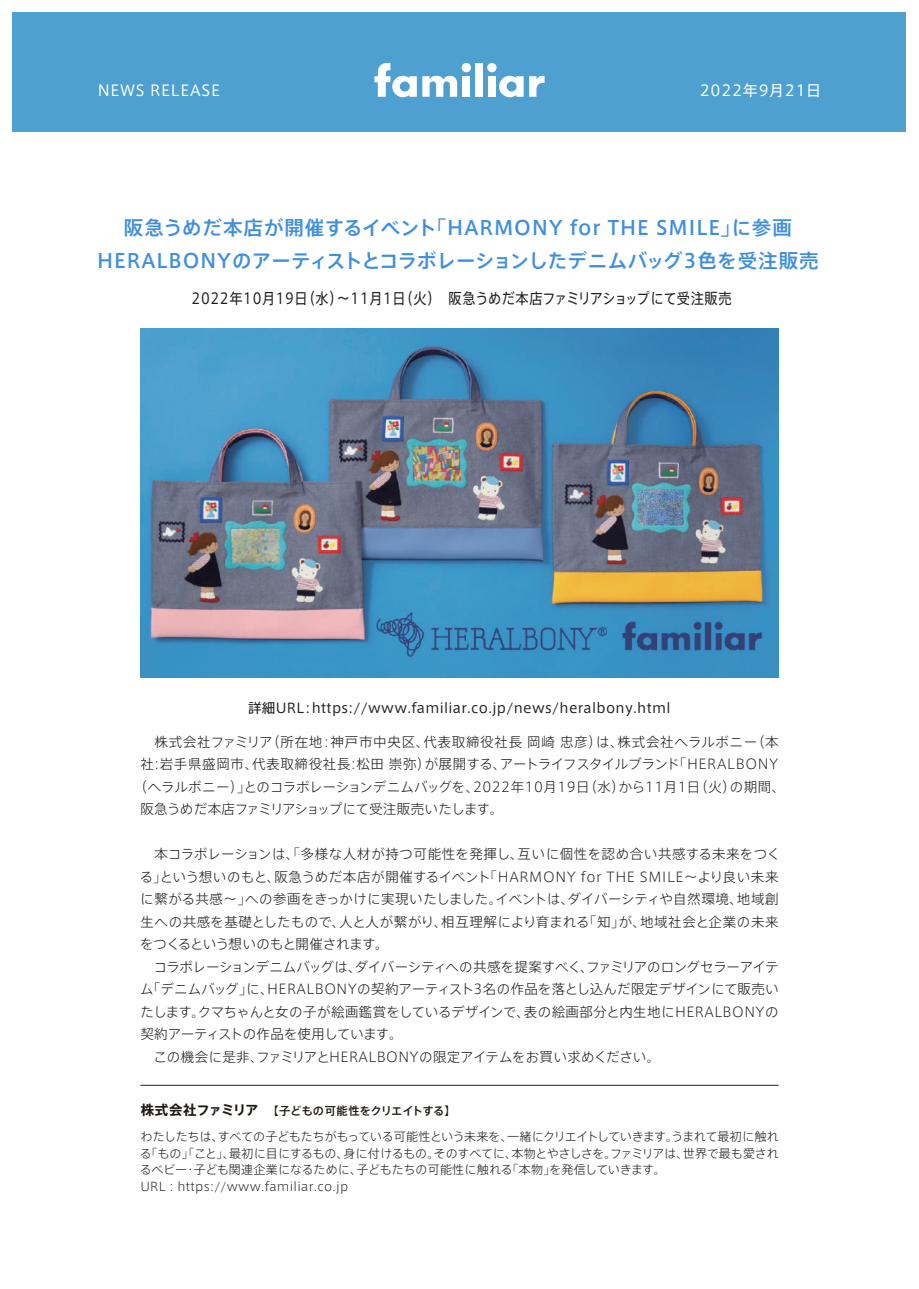
<style>
.page{position:relative;width:919px;height:1289px;background:#fff}
.page>*{position:absolute;margin:0;border:0;box-sizing:border-box;transform-origin:0 0}
.t1{font:500 19.5px/33px "Axis Std";letter-spacing:.045em;color:#408fdc;text-align:center}
.t2{font:15px "Axis Std";letter-spacing:.04em;color:#231f20;scale:.88 1}
.t3{font:15px "Axis Std";letter-spacing:.05em;color:#fff}
.t4{font:300 13.5px/22.5px "Axis Std";letter-spacing:.015em;color:#231f20}
.t5{font:13.5px "Axis Std";letter-spacing:.025em;color:#231f20}
.t6{font:300 13.5px "Axis Std";letter-spacing:.05em;color:#231f20}
.t7{font:300 13.5px "Axis Std";letter-spacing:.055em;color:#231f20}
.t8{font:300 13.5px "Axis Std";letter-spacing:-.035em;color:#231f20}
.t9{font:300 12px/16.5px "Axis Std";letter-spacing:-.01em;color:#231f20}
.t10{font:500 11.25px "Axis Std";letter-spacing:-.005em;color:#201814}
.s1{font-weight:700;font-size:13.5px}
</style>
<div class="page">
<div style="left:13px;top:13px;width:893px;height:119px;background:#4da0cf"></div>
<img style="left:140px;top:329px;width:638px;height:348px">
<hr style="left:140px;top:1084px;width:638px;height:1px;background:#231f20">
<div style="left:461px;top:63px;width:10px;height:9px;background:#fff;border-radius:50%"></div>
<div style="left:487px;top:63px;width:9px;height:9px;background:#fff;border-radius:50%"></div>
<div style="left:462px;top:76px;width:8px;height:21px;background:#fff"></div>
<div style="left:488px;top:76px;width:7px;height:21px;background:#fff"></div>
<svg style="left:529px;top:76px;width:15px;height:21px"></svg>
<div style="left:475px;top:63px;width:7px;height:34px;background:#fff"></div>
<svg style="left:374px;top:63px;width:83px;height:34px"></svg>
<svg style="left:499px;top:76px;width:24px;height:21px"></svg>
<p class="t3" style="left:98px;top:79px;width:124px">NEWS RELEASE</p>
<p class="t3" style="left:699px;top:79px;width:123px">2022年9月21日</p>
<h1 class="t1" style="left:97px;top:210px;width:723px">阪急うめだ本店が開催するイベント「HARMONY for THE SMILE」に参画<br>HERALBONYのアーティストとコラボレーションしたデニムバッグ3色を受注販売</h1>
<p class="t2" style="left:191px;top:287px;width:615px">2022年10月19日（水）～11月1日（火）　阪急うめだ本店ファミリアショップにて受注販売</p>
<p class="t5" style="left:248px;top:697px;width:424px">詳細URL：https://www.familiar.co.jp/news/heralbony.html</p>
<p class="t7" style="left:140px;top:731px;width:639px">　株式会社ファミリア（所在地：神戸市中央区、代表取締役社長 岡崎 忠彦）は、株式会社ヘラルボニー（本</p>
<p class="t6" style="left:140px;top:754px;width:639px">社:岩手県盛岡市、代表取締役社長:松田 崇弥）が展開する、アートライフスタイルブランド「HERALBONY</p>
<p class="t4" style="left:134px;top:774px;width:653px">（ヘラルボニー）」とのコラボレーションデニムバッグを、2022年10月19日（水）から11月1日（火）の期間、</p>
<p class="t8" style="left:140px;top:799px;width:364px">阪急うめだ本店ファミリアショップにて受注販売いたします。</p>
<p class="t4" style="left:140px;top:842px;width:642px">　本コラボレーションは、「多様な人材が持つ可能性を発揮し、互いに個性を認め合い共感する未来をつくる」という想いのもと、阪急うめだ本店が開催するイベント「HARMONY for THE SMILE～より良い未来に繋がる共感～」への参画をきっかけに実現いたしました。イベントは、ダイバーシティや自然環境、地域創生への共感を基礎としたもので、人と人が繋がり、相互理解により育まれる「知」が、地域社会と企業の未来をつくるという想いのもと開催されます。<br>　コラボレーションデニムバッグは、ダイバーシティへの共感を提案すべく、ファミリアのロングセラーアイテム「デニムバッグ」に、HERALBONYの契約アーティスト3名の作品を落とし込んだ限定デザインにて販売いたします。クマちゃんと女の子が絵画鑑賞をしているデザインで、表の絵画部分と内生地にHERALBONYの契約アーティストの作品を使用しています。<br>　この機会に是非、ファミリアとHERALBONYの限定アイテムをお買い求めください。</p>
<p class="t10" style="left:141px;top:1102px;width:316px"><span class="s1">株式会社ファミリア　</span>【子どもの可能性をクリエイトする】</p>
<p class="t9" style="left:140px;top:1127px;width:640px">わたしたちは、すべての子どもたちがもっている可能性という未来を、一緒にクリエイトしていきます。うまれて最初に触れる「もの」「こと」、最初に目にするもの、身に付けるもの。そのすべてに、本物とやさしさを。ファミリアは、世界で最も愛されるベビー・子ども関連企業になるために、子どもたちの可能性に触れる「本物」を発信していきます。<br>URL : https://www.familiar.co.jp</p>
</div>
